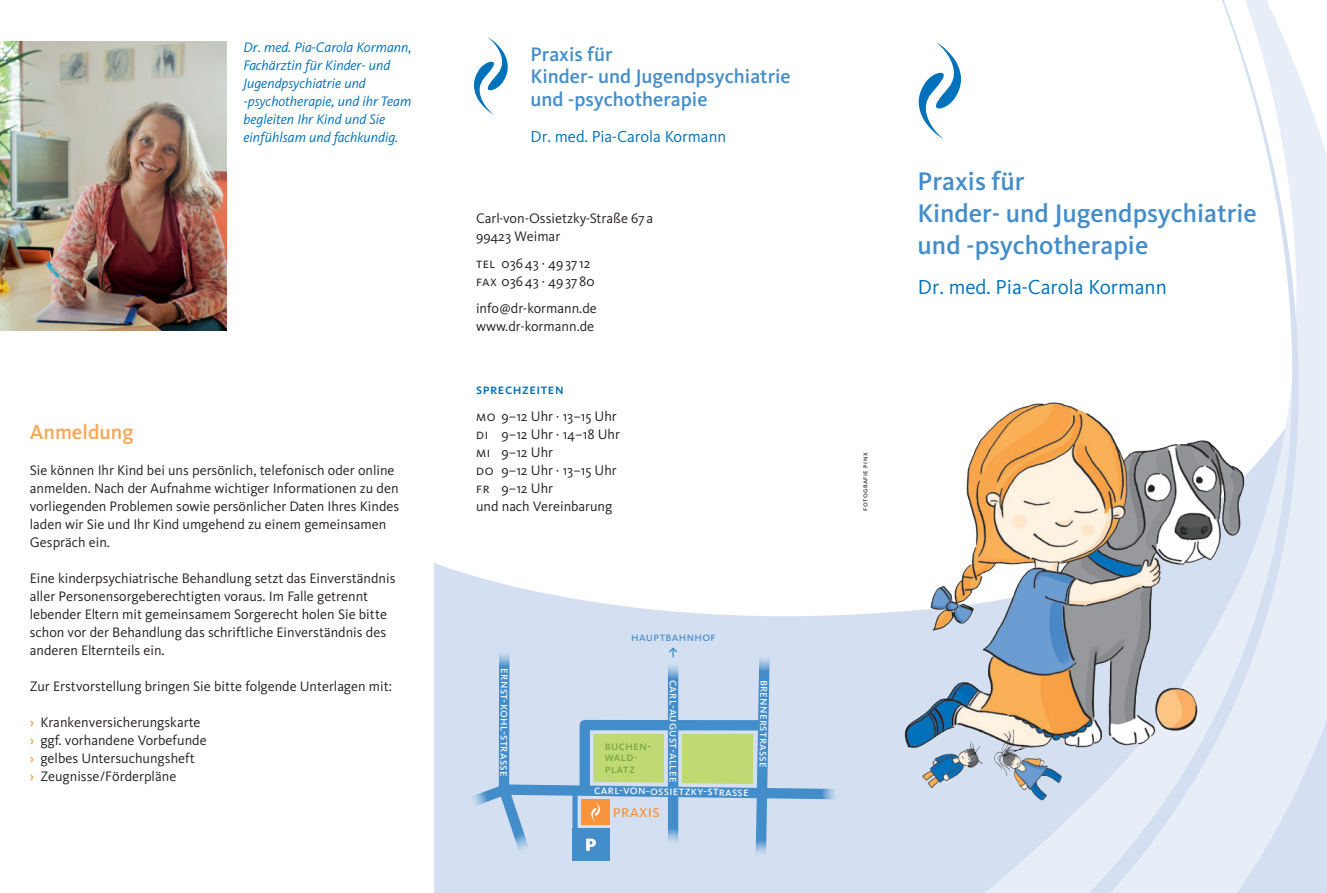
<style>
.page{position:relative;width:1327px;height:893px;background:#fff}
.page>*{position:absolute;margin:0;border:0;box-sizing:border-box;transform-origin:0 0}
.t1{font:500 26.4px/31.7px "Kievit";color:#448dcb}
.t2{font:21px "Kievit";color:#0072bc}
.t3{font:500 21px "Kievit";color:#f9a654}
.t4{font:500 20.25px/22.5px "Kievit";color:#448dcb}
.t5{font:17.25px "Kievit Book SC";letter-spacing:.015em;color:#f7943c}
.t6{font:16.5px "Kievit";color:#0072bc}
.t7{font:14.25px/18px "Kievit";color:#231f20}
.t8{font:italic 14.25px/18px "Kievit";color:#0072bc}
.t9{font:14.25px "Kievit Medium SC";letter-spacing:.04em;color:#0072bc}
.t10{font:12.45px "Kievit Book SC";letter-spacing:.025em;color:#fff}
.t11{font:12.45px/11.2px "Kievit Book SC";letter-spacing:.03em;color:#76a43a}
.t12{font:12.45px "Kievit Book SC";letter-spacing:.03em;color:#448dcb}
.t13{font:7.5px "Kievit Book SC";letter-spacing:.06em;color:#231f20}
.s1{font-weight:500;color:#f9a654}
.s2{font-family:"Kievit Regular SC"}
</style>
<div class="page">
<svg style="left:434px;top:563px;width:534px;height:330px;fill:#d4e0f1"></svg>
<svg style="left:968px;top:82px;width:359px;height:811px"></svg>
<svg style="left:1077px;top:0;width:224px;height:893px"></svg>
<svg style="left:918px;top:42px;width:43px;height:97px"></svg>
<img style="left:0;top:41px;width:226px;height:290px">
<svg style="left:474px;top:37px;width:34px;height:78px"></svg>
<div style="left:448px;top:642px;width:405px;height:234px;background:#d4e0f1"></div>
<svg style="left:494px;top:629px;width:47px;height:245px;background:#b1cce7"></svg>
<div style="left:572px;top:793px;width:5px;height:36px;background:#448dcb"></div>
<svg style="left:586px;top:839px;width:10px;height:12px"></svg>
<svg style="left:574px;top:715px;width:199px;height:107px;background:#a2c2b7"></svg>
<div style="left:482px;top:623px;width:44px;height:43px;background:#d4e0f1;border-radius:50%"></div>
<div style="left:444px;top:782px;width:44px;height:44px;background:#d4e0f1;border-radius:50%"></div>
<div style="left:502px;top:832px;width:51px;height:51px;background:#d4e0f1;border-radius:50%"></div>
<div style="left:649px;top:828px;width:44px;height:43px;background:#d4e0f1;border-radius:50%"></div>
<div style="left:739px;top:839px;width:43px;height:44px;background:#d4e0f1;border-radius:50%"></div>
<div style="left:821px;top:772px;width:43px;height:43px;background:#d4e0f1;border-radius:50%"></div>
<div style="left:742px;top:628px;width:44px;height:43px;background:#d4e0f1;border-radius:50%"></div>
<div style="left:652px;top:635px;width:43px;height:43px;background:#d4e0f1;border-radius:50%"></div>
<svg style="left:669px;top:647px;width:8px;height:10px"></svg>
<img style="left:882px;top:367px;width:415px;height:455px">
<p class="t8" style="left:243px;top:38px;width:169px">Dr. med. Pia-Carola Kormann,<br>Fachärztin für Kinder- und<br>Jugendpsychiatrie und -psychotherapie, und ihr Team begleiten Ihr Kind und Sie einfühlsam und fachkundig.</p>
<h3 class="t4" style="left:530px;top:43px;width:262px">Praxis für<br>Kinder- und Jugendpsychiatrie und -psychotherapie</h3>
<p class="t6" style="left:530px;top:127px;width:197px">Dr. med. Pia-Carola Kormann</p>
<h2 class="t3" style="left:30px;top:419px;width:105px">Anmeldung</h2>
<p class="t7" style="left:30px;top:461px;width:371px">Sie können Ihr Kind bei uns persönlich, telefonisch oder online anmelden. Nach der Aufnahme wichtiger Informationen zu den vorliegenden Problemen sowie persönlicher Daten Ihres Kindes laden wir Sie und Ihr Kind umgehend zu einem gemeinsamen Gespräch ein.</p>
<p class="t7" style="left:30px;top:569px;width:367px">Eine kinderpsychiatrische Behandlung setzt das Einverständnis aller Personensorgeberechtigten voraus. Im Falle getrennt lebender Eltern mit gemeinsamem Sorgerecht holen Sie bitte schon vor der Behandlung das schriftliche Einverständnis des anderen Elternteils ein.</p>
<p class="t7" style="left:30px;top:677px;width:364px">Zur Erstvorstellung bringen Sie bitte folgende Unterlagen mit:</p>
<p class="t7" style="left:30px;top:713px;width:178px"><span class="s1">›</span> Krankenversicherungskarte <span class="s1">›</span> ggf. vorhandene Vorbefunde <span class="s1">›</span> gelbes Untersuchungsheft<br><span class="s1">›</span> Zeugnisse/Förderpläne</p>
<p class="t7" style="left:476px;top:209px;width:179px">Carl-von-Ossietzky-Straße 67 a<br>99423 Weimar</p>
<p class="t7" style="left:476px;top:254px;width:120px"><span class="s2">tel</span> 03643 · 493712 <span class="s2">fax</span> 03643 · 493780</p>
<p class="t7" style="left:476px;top:299px;width:122px">info@dr-kormann.de www.dr-kormann.de</p>
<p class="t9" style="left:476px;top:381px;width:89px">sprechzeiten</p>
<p class="t7" style="left:476px;top:407px;width:145px"><span class="s2">mo</span> 9–12 Uhr · 13–15 Uhr <span class="s2">di</span> 9–12 Uhr · 14–18 Uhr <span class="s2">mi</span> 9–12 Uhr<br><span class="s2">do</span> 9–12 Uhr · 13–15 Uhr <span class="s2">fr</span> 9–12 Uhr<br>und nach Vereinbarung</p>
<p class="t10" style="left:512px;top:668px;width:109px;rotate:90deg">ernst-kohl-straße</p>
<p class="t12" style="left:631px;top:630px;width:86px">hauptbahnhof</p>
<p class="t10" style="left:681px;top:680px;width:104px;rotate:90deg">carl-august-allee</p>
<p class="t10" style="left:772px;top:680px;width:90px;rotate:91deg">brennerstraße</p>
<p class="t11" style="left:605px;top:740px;width:48px">buchen&shy;wald&shy;platz</p>
<p class="t5" style="left:613px;top:802px;width:49px">praxis</p>
<p class="t10" style="left:594px;top:782px;width:156px;rotate:1deg">carl-von-ossietzky-straße</p>
<h1 class="t1" style="left:917px;top:166px;width:341px">Praxis für<br>Kinder- und Jugendpsychiatrie und -psychotherapie</h1>
<h2 class="t2" style="left:918px;top:275px;width:250px">Dr. med. Pia-Carola Kormann</h2>
<p class="t13" style="left:861px;top:511px;width:59px;rotate:-90deg">fotografie pinx</p>
</div>
